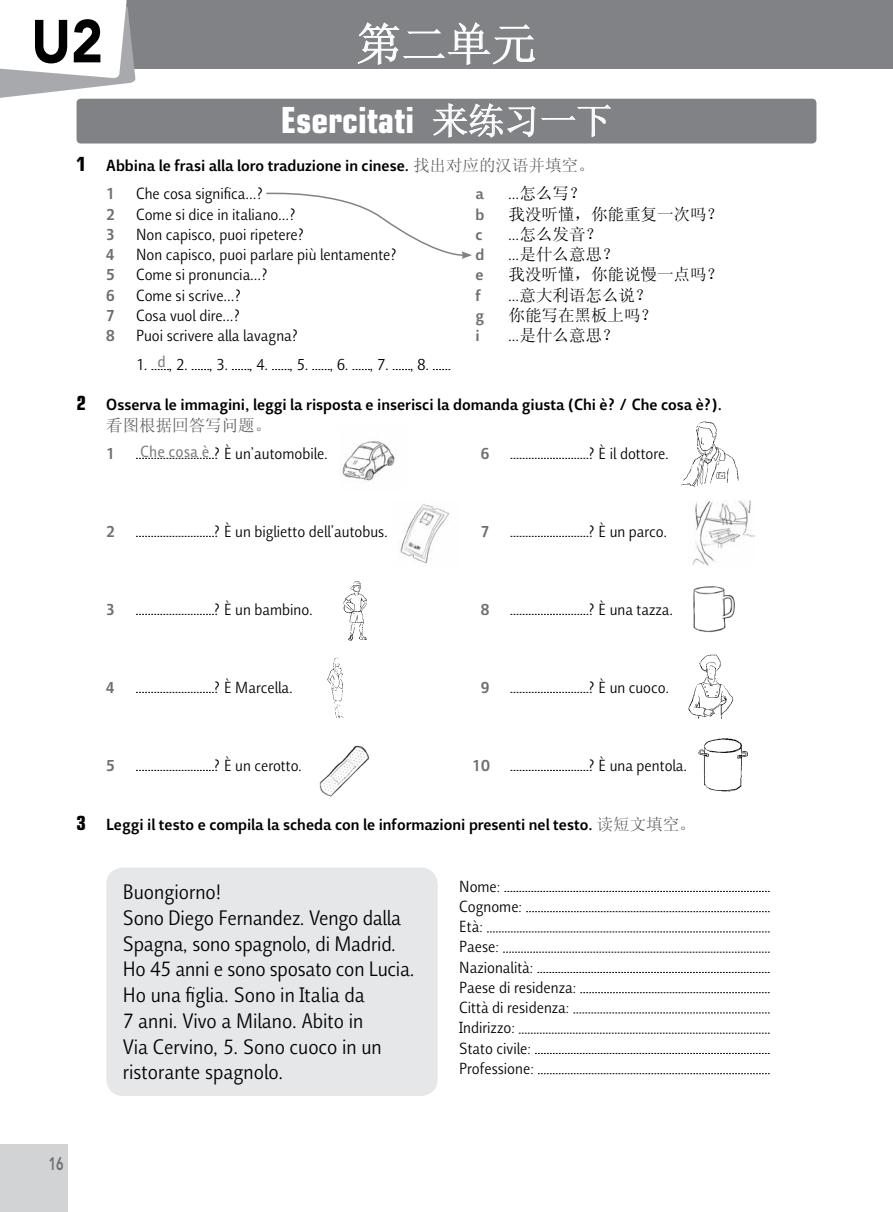
<style>
.page{position:relative;width:893px;height:1212px;background:#fff}
.page>*{position:absolute;margin:0;border:0;box-sizing:border-box;transform-origin:0 0}
.t1{font:900 60px "Avenir LT Std";color:#000;scale:.9 1}
.t2{font:45px "Sim Sun";color:#fff}
.t3{font:700 condensed 36px "Eurostile LT Std";color:#fff}
.t4{font:300 21.45px/25.8px "Csuni Loescher OTF";color:#000}
.t5{font:800 18px "Avenir LT Std";color:#6d6e71;scale:.7 1}
.t6{font:300 16.5px/20.2px "Csuni Loescher OTF";color:#000}
.t7{font:700 16.5px/28.8px "Csuni Loescher OTF";color:#000}
.t8{font:16.5px "Sim Sun";color:#000}
.t9{font:700 16.5px "Csuni Loescher OTF";color:#6d6e71}
.t10{font:16.5px "Sim Sun";color:#58595b}
.t11{font:500 16.5px "Csuni Loescher OTF";color:#808285}
.s1{font-family:"Sim Sun";font-weight:400;font-stretch:normal}
.s2{font-family:"Eurostile LT Std";font-stretch:condensed;font-size:19.5px}
.s3{font-family:"Sim Sun";font-weight:400;color:#58595b}
.s4{color:#6d6e71}
.s5{font-family:"Csuni Loescher OTF";font-weight:300}
</style>
<div class="page">
<div style="left:0;top:1144px;width:68px;height:68px;background:#d1d3d4"></div>
<div style="left:0;top:0;width:893px;height:68px;background:#808285"></div>
<svg style="left:0;top:0;width:136px;height:102px"></svg>
<svg style="left:357px;top:22px;width:179px;height:43px"></svg>
<div style="left:77px;top:99px;width:739px;height:45px;background:#808285;border-radius:4px"></div>
<img style="left:399px;top:504px;width:50px;height:60px">
<svg style="left:433px;top:103px;width:178px;height:35px"></svg>
<svg style="left:152px;top:369px;width:17px;height:1px"></svg>
<svg style="left:192px;top:369px;width:17px;height:1px"></svg>
<svg style="left:232px;top:369px;width:17px;height:1px"></svg>
<svg style="left:272px;top:369px;width:17px;height:1px"></svg>
<svg style="left:312px;top:369px;width:18px;height:1px"></svg>
<svg style="left:352px;top:369px;width:18px;height:1px"></svg>
<svg style="left:393px;top:369px;width:17px;height:1px"></svg>
<svg style="left:433px;top:369px;width:17px;height:1px"></svg>
<svg style="left:136px;top:458px;width:78px;height:1px"></svg>
<svg style="left:136px;top:536px;width:78px;height:1px"></svg>
<svg style="left:136px;top:614px;width:78px;height:1px"></svg>
<svg style="left:136px;top:692px;width:78px;height:1px"></svg>
<svg style="left:136px;top:770px;width:78px;height:1px"></svg>
<svg style="left:510px;top:458px;width:78px;height:1px"></svg>
<svg style="left:510px;top:536px;width:78px;height:1px"></svg>
<svg style="left:510px;top:614px;width:78px;height:1px"></svg>
<svg style="left:510px;top:692px;width:78px;height:1px"></svg>
<svg style="left:510px;top:770px;width:78px;height:1px"></svg>
<svg style="left:504px;top:891px;width:266px;height:1px"></svg>
<svg style="left:526px;top:911px;width:244px;height:1px"></svg>
<svg style="left:487px;top:931px;width:283px;height:1px"></svg>
<svg style="left:503px;top:952px;width:267px;height:1px"></svg>
<svg style="left:537px;top:972px;width:233px;height:1px"></svg>
<svg style="left:580px;top:992px;width:190px;height:1px"></svg>
<svg style="left:573px;top:1012px;width:197px;height:1px"></svg>
<svg style="left:519px;top:1033px;width:251px;height:1px"></svg>
<svg style="left:535px;top:1053px;width:235px;height:1px"></svg>
<svg style="left:538px;top:1073px;width:232px;height:1px"></svg>
<svg style="left:266px;top:192px;width:206px;height:67px"></svg>
<img style="left:342px;top:441px;width:53px;height:40px">
<img style="left:319px;top:745px;width:50px;height:52px">
<img style="left:692px;top:500px;width:62px;height:66px">
<img style="left:693px;top:586px;width:42px;height:47px">
<img style="left:343px;top:581px;width:24px;height:60px">
<img style="left:327px;top:657px;width:17px;height:62px">
<img style="left:688px;top:654px;width:46px;height:65px">
<img style="left:698px;top:738px;width:50px;height:54px">
<img style="left:681px;top:421px;width:58px;height:66px">
<div style="left:106px;top:867px;width:332px;height:229px;background:#e6e7e8;border-radius:17px"></div>
<h1 class="t1" style="left:31px;top:5px;width:81px">U2</h1>
<h2 class="t2" style="left:356px;top:21px;width:182px">第二单元</h2>
<h3 class="t3" style="left:281px;top:99px;width:333px">Esercitati <span class="s1">来练习一下</span></h3>
<p class="t7" style="left:106px;top:149px;width:490px;text-indent:-30px"><span class="s2">1</span> Abbina le frasi alla loro traduzione in cinese. <span class="s3">找出对应的汉语并填空。<br></span><span class="s4">1</span></p>
<p class="t6" style="left:136px;top:183px;width:129px">Che cosa significa...?</p>
<p class="t9" style="left:476px;top:181px;width:10px">a</p>
<p class="t8" style="left:509px;top:185px;width:78px"><span class="s5">...</span>怎么写？</p>
<p class="t9" style="left:106px;top:201px;width:10px">2</p>
<p class="t6" style="left:136px;top:203px;width:162px">Come si dice in italiano...?</p>
<p class="t9" style="left:476px;top:201px;width:10px">b</p>
<p class="t8" style="left:509px;top:205px;width:216px">我没听懂，你能重复一次吗？</p>
<p class="t9" style="left:106px;top:221px;width:10px">3</p>
<p class="t6" style="left:136px;top:223px;width:170px">Non capisco, puoi ripetere?</p>
<p class="t9" style="left:476px;top:221px;width:9px">c</p>
<p class="t8" style="left:509px;top:226px;width:95px"><span class="s5">...</span>怎么发音？</p>
<p class="t9" style="left:106px;top:242px;width:10px">4</p>
<p class="t6" style="left:136px;top:243px;width:263px">Non capisco, puoi parlare più lentamente?</p>
<p class="t9" style="left:476px;top:242px;width:10px">d</p>
<p class="t8" style="left:509px;top:246px;width:111px"><span class="s5">...</span>是什么意思？</p>
<p class="t9" style="left:106px;top:262px;width:10px">5</p>
<p class="t6" style="left:136px;top:264px;width:134px">Come si pronuncia...?</p>
<p class="t9" style="left:476px;top:262px;width:10px">e</p>
<p class="t8" style="left:509px;top:266px;width:216px">我没听懂，你能说慢一点吗？</p>
<p class="t9" style="left:106px;top:282px;width:10px">6</p>
<p class="t6" style="left:136px;top:284px;width:107px">Come si scrive...?</p>
<p class="t9" style="left:476px;top:282px;width:7px">f</p>
<p class="t8" style="left:509px;top:286px;width:144px"><span class="s5">...</span>意大利语怎么说？</p>
<p class="t9" style="left:106px;top:302px;width:10px">7</p>
<p class="t6" style="left:136px;top:304px;width:106px">Cosa vuol dire...?</p>
<p class="t9" style="left:476px;top:302px;width:10px">g</p>
<p class="t8" style="left:509px;top:307px;width:150px">你能写在黑板上吗？</p>
<p class="t9" style="left:106px;top:323px;width:10px">8</p>
<p class="t6" style="left:136px;top:324px;width:164px">Puoi scrivere alla lavagna?</p>
<p class="t9" style="left:476px;top:323px;width:6px">i</p>
<p class="t8" style="left:509px;top:327px;width:111px"><span class="s5">...</span>是什么意思？</p>
<p class="t6" style="left:136px;top:353px;width:54px">1. , 2.</p>
<p class="t6" style="left:209px;top:353px;width:21px">, 3.</p>
<p class="t6" style="left:249px;top:353px;width:21px">, 4.</p>
<p class="t6" style="left:289px;top:353px;width:21px">, 5.</p>
<p class="t6" style="left:330px;top:353px;width:21px">, 6.</p>
<p class="t6" style="left:370px;top:353px;width:21px">, 7.</p>
<p class="t6" style="left:410px;top:353px;width:21px">, 8.</p>
<p class="t7" style="left:77px;top:389px;width:647px"><span class="s2">2</span> Osserva le immagini, leggi la risposta e inserisci la domanda giusta (Chi è? / Che cosa è?).</p>
<p class="t10" style="left:106px;top:416px;width:166px">看图根据回答写问题。</p>
<p class="t9" style="left:106px;top:440px;width:10px">1</p>
<p class="t6" style="left:214px;top:442px;width:116px">? È un’automobile.</p>
<p class="t11" style="left:157px;top:348px;width:10px">d</p>
<p class="t9" style="left:481px;top:440px;width:10px">6</p>
<p class="t6" style="left:588px;top:442px;width:82px">? È il dottore.</p>
<p class="t11" style="left:140px;top:438px;width:71px">Che cosa è</p>
<p class="t9" style="left:106px;top:518px;width:10px">2</p>
<p class="t6" style="left:214px;top:520px;width:176px">? È un biglietto dell’autobus.</p>
<p class="t9" style="left:481px;top:518px;width:10px">7</p>
<p class="t6" style="left:588px;top:520px;width:81px">? È un parco.</p>
<p class="t9" style="left:106px;top:596px;width:10px">3</p>
<p class="t6" style="left:214px;top:598px;width:101px">? È un bambino.</p>
<p class="t9" style="left:481px;top:596px;width:10px">8</p>
<p class="t6" style="left:588px;top:598px;width:87px">? È una tazza.</p>
<p class="t9" style="left:106px;top:674px;width:10px">4</p>
<p class="t6" style="left:214px;top:676px;width:81px">? È Marcella.</p>
<p class="t9" style="left:481px;top:674px;width:10px">9</p>
<p class="t6" style="left:588px;top:676px;width:83px">? È un cuoco.</p>
<p class="t9" style="left:106px;top:752px;width:10px">5</p>
<p class="t6" style="left:214px;top:754px;width:90px">? È un cerotto.</p>
<p class="t9" style="left:472px;top:752px;width:19px">10</p>
<p class="t6" style="left:588px;top:754px;width:101px">? È una pentola.</p>
<p class="t7" style="left:77px;top:809px;width:621px"><span class="s2">3</span> Leggi il testo e compila la scheda con le informazioni presenti nel testo. <span class="s3">读短文填空。</span></p>
<p class="t5" style="left:49px;top:1153px;width:23px">16</p>
<h3 class="t4" style="left:123px;top:878px;width:294px">Buongiorno!<br>Sono Diego Fernandez. Vengo dalla<br>Spagna, sono spagnolo, di Madrid.<br>Ho 45 anni e sono sposato con Lucia.<br>Ho una figlia. Sono in Italia da<br>7 anni. Vivo a Milano. Abito in<br>Via Cervino, 5. Sono cuoco in un ristorante spagnolo.</h3>
<p class="t6" style="left:459px;top:875px;width:119px">Nome:<br>Cognome:<br>Età:<br>Paese:<br>Nazionalità:<br>Paese di residenza:<br>Città di residenza:<br>Indirizzo:<br>Stato civile:<br>Professione:</p>
</div>
